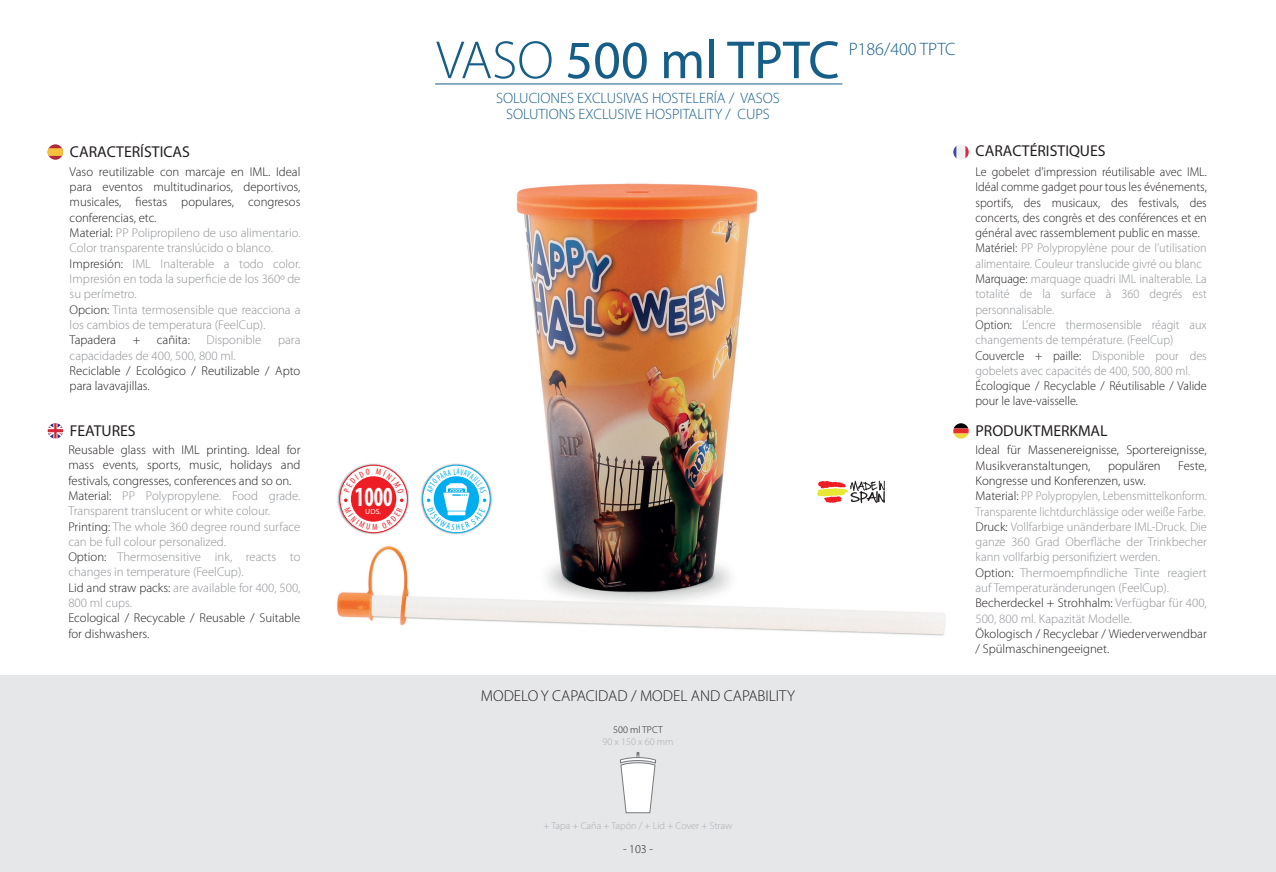
<style>
.page{position:relative;width:1276px;height:872px;background:#fff}
.page>*{position:absolute;margin:0;border:0;box-sizing:border-box;transform-origin:0 0}
.t1{font:54px "Myriad Pro";color:#165e87}
.t2{font:700 condensed 27.75px "Myriad Pro";color:#fff;scale:.8 1}
.t3{font:300 18px "Myriad Pro";color:#165e87}
.t4{font:15.75px "Myriad Pro";color:#231f20}
.t5{font:300 15.75px "Myriad Pro";color:#231f20}
.t6{font:300 15px/16.5px "Myriad Pro";color:#165e87;text-align:center}
.t7{font:300 12.75px/15.3px "Myriad Pro";color:#8e9195}
.t8{font:300 12.75px/15.3px "Myriad Pro";color:#8e9195;scale:.96 1}
.t9{font:300 12.75px/15.3px "Myriad Pro";color:#8e9195;scale:.93 1}
.t10{font:300 12.75px/15.3px "Myriad Pro";color:#231f20}
.t11{font:300 12.75px/15.3px "Myriad Pro";color:#231f20;scale:.96 1}
.t12{font:300 12px "Myriad Pro";color:#231f20}
.t13{font:300 10.05px "Myriad Pro";color:#a8abaf}
.t14{font:300 10.05px "Myriad Pro";color:#231f20}
.t15{font:7.5px "Myriad Pro";color:#fff;scale:1.06 1}
.s1{color:#231f20}
.s2{font-weight:300}
</style>
<div class="page">
<img style="left:337px;top:183px;width:609px;height:453px">
<div style="left:0;top:675px;width:1276px;height:197px;background:#e6e7e9"></div>
<svg style="left:48px;top:144px;width:15px;height:16px"></svg>
<svg style="left:48px;top:148px;width:15px;height:8px"></svg>
<svg style="left:48px;top:423px;width:15px;height:15px"></svg>
<svg style="left:953px;top:423px;width:15px;height:16px"></svg>
<svg style="left:953px;top:145px;width:15px;height:15px"></svg>
<hr style="left:435px;top:83px;width:407px;height:1px;background:#165e87">
<svg style="left:817px;top:481px;width:68px;height:22px"></svg>
<img style="left:337px;top:462px;width:73px;height:73px">
<img style="left:337px;top:491px;width:73px;height:12px">
<img style="left:337px;top:506px;width:73px;height:12px">
<svg style="left:340px;top:465px;width:67px;height:68px"></svg>
<div style="left:339px;top:465px;width:69px;height:68px;border:1px solid #ec1d25;border-radius:50%"></div>
<img style="left:420px;top:462px;width:73px;height:73px">
<img style="left:420px;top:491px;width:3px;height:12px">
<img style="left:420px;top:506px;width:6px;height:12px">
<svg style="left:423px;top:465px;width:67px;height:68px"></svg>
<div style="left:422px;top:465px;width:69px;height:68px;border:1px solid #00aeef;border-radius:50%"></div>
<svg style="left:620px;top:752px;width:36px;height:61px"></svg>
<svg style="left:344px;top:468px;width:60px;height:62px"></svg>
<svg style="left:426px;top:468px;width:60px;height:62px"></svg>
<p class="t4" style="left:70px;top:142px;width:122px">CARACTERÍSTICAS</p>
<p class="t7" style="left:70px;top:164px;width:232px"><span class="s1">Vaso reutilizable con marcaje en IML. Ideal para eventos multitudinarios, deportivos, musicales, fiestas populares, congresos conferencias, etc.<br>Material:</span> PP Polipropileno de uso alimentario.<br>Color transparente translúcido o blanco.<br><span class="s1">Impresión:</span> IML Inalterable a todo color.<br>Impresión en toda la superficie de los 360º de su perímetro.<br><span class="s1">Opcion:</span> Tinta termosensible que reacciona a los cambios de temperatura (FeelCup).</p>
<p class="t10" style="left:70px;top:332px;width:48px">Tapadera</p>
<p class="t10" style="left:133px;top:332px;width:9px">+</p>
<p class="t10" style="left:157px;top:332px;width:34px">cañita:</p>
<p class="t7" style="left:206px;top:332px;width:56px">Disponible</p>
<p class="t7" style="left:278px;top:332px;width:24px">para</p>
<p class="t7" style="left:70px;top:348px;width:167px">capacidades de 400, 500, 800 ml.</p>
<p class="t10" style="left:70px;top:363px;width:232px">Reciclable / Ecológico / Reutilizable / Apto para lavavajillas.</p>
<p class="t4" style="left:70px;top:421px;width:67px">FEATURES</p>
<p class="t7" style="left:68px;top:442px;width:234px"><span class="s1">Reusable glass with IML printing. Ideal for mass events, sports, music, holidays and festivals, congresses, conferences and so on.<br>Material:</span> PP Polypropylene. Food grade.<br>Transparent translucent or white colour.<br><span class="s1">Printing:</span> The whole 360 degree round surface can be full colour personalized.<br><span class="s1">Option:</span> Thermosensitive ink, reacts to changes in temperature (FeelCup).<br><span class="s1">Lid and straw packs:</span> are available for 400, 500, 800 ml cups.</p>
<p class="t10" style="left:68px;top:610px;width:234px">Ecological / Recycable / Reusable / Suitable for dishwashers.</p>
<h2 class="t2" style="left:355px;top:480px;width:49px">1000</h2>
<p class="t15" style="left:365px;top:507px;width:16px">UDS.</p>
<h1 class="t1" style="left:436px;top:27px;width:405px"><span class="s2">VASO</span> 500 ml TPTC</h1>
<p class="t6" style="left:496px;top:90px;width:285px">SOLUCIONES EXCLUSIVAS HOSTELERÍA / VASOS<br>SOLUTIONS EXCLUSIVE HOSPITALITY / CUPS</p>
<h3 class="t3" style="left:848px;top:39px;width:108px">P186/400 TPTC</h3>
<p class="t5" style="left:481px;top:687px;width:316px">MODELO Y CAPACIDAD / MODEL AND CAPABILITY</p>
<p class="t14" style="left:613px;top:724px;width:51px">500 ml TPCT</p>
<p class="t13" style="left:602px;top:736px;width:73px">90 x 150 x 60 mm</p>
<p class="t4" style="left:975px;top:141px;width:132px">CARACTÉRISTIQUES</p>
<p class="t8" style="left:975px;top:164px;width:242px"><span class="s1">Le gobelet d'impression réutilisable avec IML.<br>Idéal comme gadget pour tous les événements, sportifs, des musicaux, des festivals, des concerts, des congrès et des conférences et en général avec rassemblement public en masse.<br>Matériel:</span> PP Polypropylène pour de l’utilisation alimentaire. Couleur translucide givré ou blanc <span class="s1">Marquage:</span> marquage quadri IML inalterable. La totalité de la surface à 360 degrés est personnalisable.<br><span class="s1">Option:</span> L'encre thermosensible réagit aux changements de température. (FeelCup)<br><span class="s1">Couvercle + paille:</span> Disponible pour des gobelets avec capacités de 400, 500, 800 ml.</p>
<p class="t11" style="left:975px;top:378px;width:242px">Écologique / Recyclable / Réutilisable / Valide pour le lave-vaisselle.</p>
<p class="t4" style="left:975px;top:421px;width:134px">PRODUKTMERKMAL</p>
<p class="t10" style="left:975px;top:442px;width:233px">Ideal für Massenereignisse, Sportereignisse,<br>Musikveranstaltungen,</p>
<p class="t10" style="left:1108px;top:458px;width:54px">populären</p>
<p class="t10" style="left:1178px;top:458px;width:30px">Feste,</p>
<p class="t9" style="left:975px;top:473px;width:250px"><span class="s1">Kongresse und Konferenzen, usw.<br>Material:</span> PP Polypropylen, Lebensmittelkonform.<br>Transparente lichtdurchlässige oder weiße Farbe.<br><span class="s1">Druck:</span> Vollfarbige unänderbare IML-Druck. Die ganze 360 Grad Oberfläche der Trinkbecher kann vollfarbig personifiziert werden.<br><span class="s1">Option:</span> Thermoempfindliche Tinte reagiert auf Temperaturänderungen (FeelCup).<br><span class="s1">Becherdeckel + Strohhalm:</span> Verfügbar für 400, 500, 800 ml. Kapazität Modelle.</p>
<p class="t10" style="left:975px;top:626px;width:233px">Ökologisch / Recyclebar / Wiederverwendbar / Spülmaschinengeeignet.</p>
<p class="t13" style="left:543px;top:820px;width:190px">+ Tapa + Caña + Tapón / + Lid + Cover + Straw</p>
<p class="t12" style="left:623px;top:842px;width:31px">- 103 -</p>
</div>
